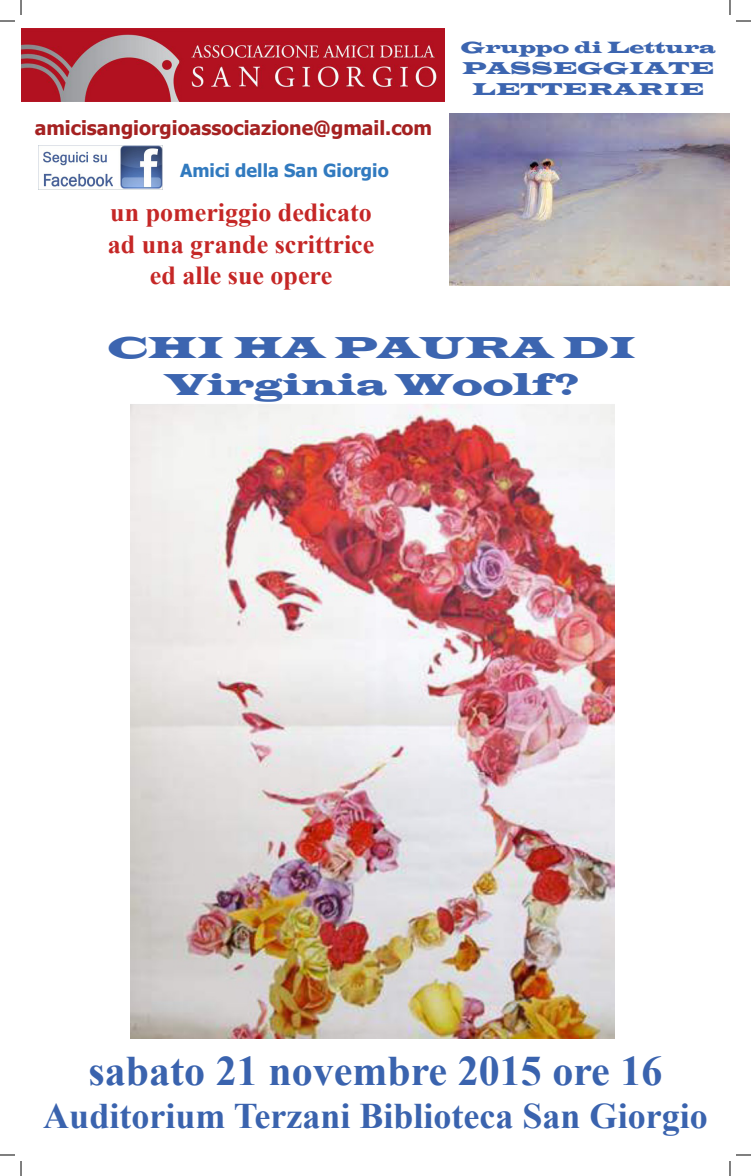
<style>
.page{position:relative;width:751px;height:1176px;background:#fff}
.page>*{position:absolute;margin:0;border:0;box-sizing:border-box;transform-origin:0 0}
.t1{font:700 42px "Times New Roman";color:#3a63ae}
.t2{font:700 36px "Times New Roman";color:#3a63ae}
.t3{font:31.2px/37.4px "Latin Wide";color:#3c65b0;text-align:center}
.t4{font:700 26px "Times New Roman";color:#c52726}
.t5{font:700 19.4px "Tahoma";color:#a52121}
.t6{font:700 18px "Tahoma";color:#317abf}
.t7{font:17.6px/21.2px "Latin Wide";color:#3c65b0;text-align:center}
.t8{font:16.8px "Latin Wide";color:#3c65b0}
</style>
<div class="page">
<img style="left:21px;top:29px;width:424px;height:73px">
<img style="left:449px;top:113px;width:281px;height:173px">
<img style="left:38px;top:146px;width:124px;height:43px">
<img style="left:130px;top:404px;width:484px;height:635px">
<svg style="left:736px;top:20px;width:15px;height:2px"></svg>
<svg style="left:736px;top:1154px;width:15px;height:2px"></svg>
<svg style="left:0;top:0;width:22px;height:22px"></svg>
<svg style="left:0;top:1154px;width:22px;height:22px"></svg>
<svg style="left:729px;top:0;width:1px;height:15px"></svg>
<svg style="left:729px;top:1161px;width:1px;height:15px"></svg>
<p class="t5" style="left:35px;top:116px;width:399px">amicisangiorgioassociazione@gmail.com</p>
<p class="t6" style="left:180px;top:159px;width:210px">Amici della San Giorgio</p>
<p class="t4" style="left:110px;top:198px;width:263px">un pomeriggio dedicato</p>
<p class="t4" style="left:108px;top:229px;width:268px">ad una grande scrittrice</p>
<p class="t4" style="left:150px;top:260px;width:184px">ed alle sue opere</p>
<p class="t8" style="left:461px;top:37px;width:256px">Gruppo di Lettura</p>
<p class="t7" style="left:462px;top:57px;width:254px">PASSEGGIATE<br>LETTERARIE</p>
<p class="t3" style="left:108px;top:328px;width:530px">CHI HA PAURA DI<br>Virginia Woolf?</p>
<p class="t1" style="left:89px;top:1046px;width:575px">sabato 21 novembre 2015 ore 16</p>
<p class="t2" style="left:43px;top:1095px;width:666px">Auditorium Terzani Biblioteca San Giorgio</p>
</div>
